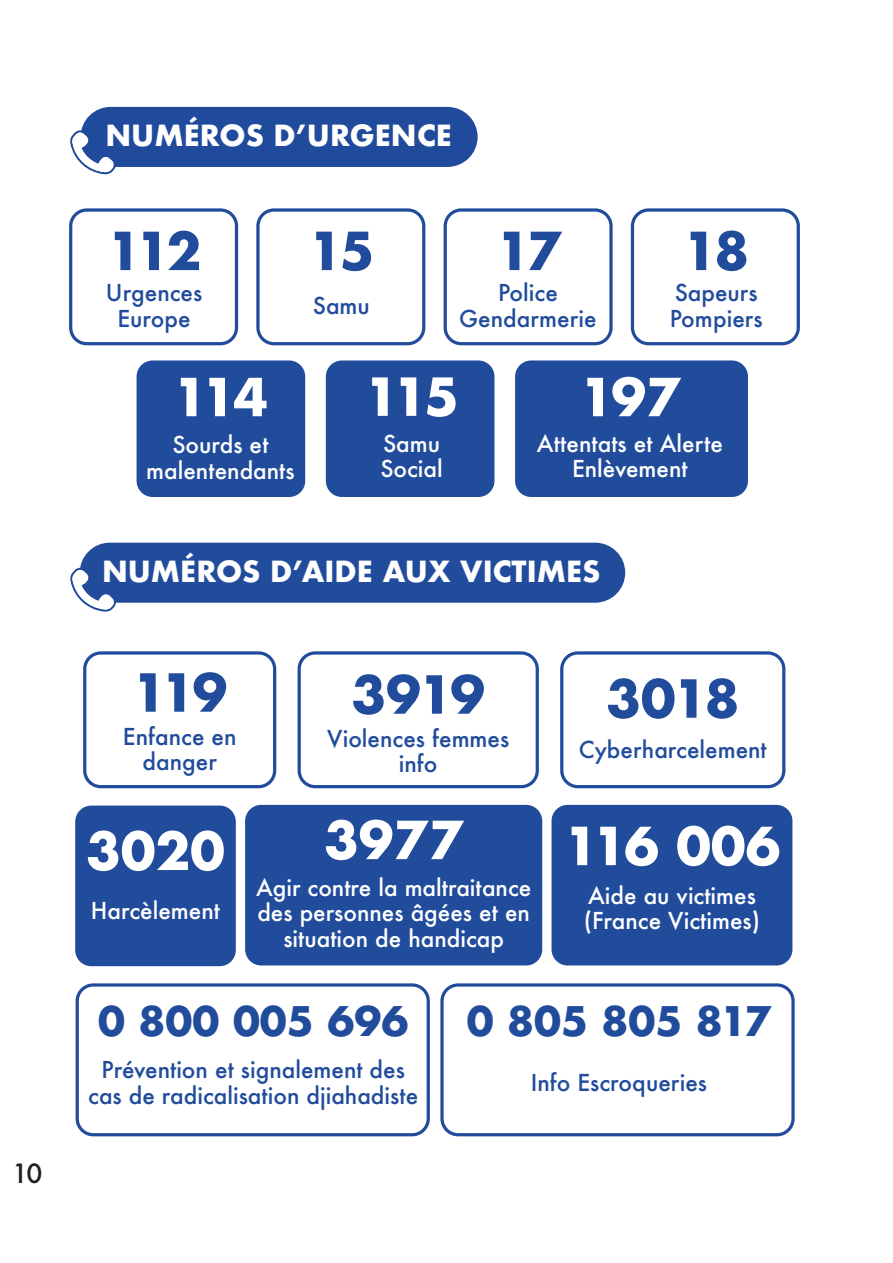
<style>
.page{position:relative;width:893px;height:1263px;background:#fff}
.page>*{position:absolute;margin:0;border:0;box-sizing:border-box;transform-origin:0 0}
.t1{font:700 51px "Futura";letter-spacing:-.01em;color:#fff}
.t2{font:700 51px "Futura";letter-spacing:-.06em;color:#214c9c}
.t3{font:700 39.6px "Futura";color:#214c9c}
.t4{font:700 28.35px "Futura";color:#fff}
.t5{font:500 25.8px "Futura";color:#221f1f}
.t6{font:500 22.65px/25.5px "Futura";color:#214c9c;text-align:center}
.t7{font:500 22.65px/25.5px "Futura";color:#fff;text-align:center}
</style>
<div class="page">
<div style="left:69px;top:208px;width:169px;height:137px;border:3px solid #214c9c;border-radius:16px"></div>
<div style="left:137px;top:360px;width:168px;height:137px;background:#214c9c;border-radius:16px"></div>
<div style="left:326px;top:360px;width:168px;height:137px;background:#214c9c;border-radius:16px"></div>
<div style="left:444px;top:208px;width:169px;height:137px;border:3px solid #214c9c;border-radius:16px"></div>
<div style="left:515px;top:360px;width:233px;height:137px;background:#214c9c;border-radius:16px"></div>
<div style="left:76px;top:983px;width:354px;height:153px;border:3px solid #214c9c;border-radius:16px"></div>
<div style="left:440px;top:983px;width:355px;height:153px;border:3px solid #214c9c;border-radius:16px"></div>
<div style="left:631px;top:208px;width:169px;height:137px;border:3px solid #214c9c;border-radius:16px"></div>
<div style="left:256px;top:208px;width:169px;height:137px;border:3px solid #214c9c;border-radius:16px"></div>
<div style="left:81px;top:107px;width:397px;height:60px;background:#204a9c;border-radius:30px"></div>
<div style="left:80px;top:543px;width:545px;height:60px;background:#214c9c;border-radius:30px"></div>
<div style="left:83px;top:651px;width:193px;height:137px;border:3px solid #214c9c;border-radius:16px"></div>
<div style="left:298px;top:651px;width:241px;height:137px;border:3px solid #214c9c;border-radius:16px"></div>
<div style="left:560px;top:651px;width:225px;height:137px;border:3px solid #214c9c;border-radius:16px"></div>
<div style="left:75px;top:805px;width:161px;height:161px;background:#214c9c;border-radius:16px"></div>
<div style="left:245px;top:805px;width:297px;height:160px;background:#214c9c;border-radius:16px"></div>
<div style="left:551px;top:805px;width:241px;height:160px;background:#214c9c;border-radius:16px"></div>
<svg style="left:70px;top:568px;width:47px;height:44px"></svg>
<svg style="left:70px;top:130px;width:47px;height:44px"></svg>
<hr style="left:892px;top:1195px;width:1px;height:68px;background:#e5e5e5">
<p class="t5" style="left:12px;top:1155px;width:32px">10</p>
<p class="t4" style="left:105px;top:117px;width:348px">NUM…ROS DíURGENCE</p>
<h1 class="t2" style="left:107px;top:217px;width:96px">112</h1>
<p class="t6" style="left:106px;top:280px;width:98px">Urgences<br>Europe</p>
<h1 class="t2" style="left:308px;top:217px;width:68px">15</h1>
<p class="t6" style="left:313px;top:293px;width:59px">Samu</p>
<h1 class="t2" style="left:496px;top:217px;width:67px">17</h1>
<h1 class="t2" style="left:683px;top:217px;width:68px">18</h1>
<p class="t6" style="left:459px;top:280px;width:139px">Police<br>Gendarmerie</p>
<p class="t6" style="left:670px;top:280px;width:94px;text-align:left">Sapeurs<br>Pompiers</p>
<h1 class="t1" style="left:173px;top:363px;width:97px">114</h1>
<h1 class="t1" style="left:364px;top:363px;width:96px">115</h1>
<h1 class="t1" style="left:579px;top:363px;width:102px">197</h1>
<p class="t7" style="left:146px;top:432px;width:150px">Sourds et malentendants</p>
<p class="t7" style="left:380px;top:430px;width:64px;text-align:left">Samu<br>Social</p>
<p class="t7" style="left:537px;top:430px;width:188px">Attentats et Alerte<br>Enlèvement</p>
<p class="t4" style="left:102px;top:552px;width:500px">NUM…ROS DíAIDE AUX VICTIMES</p>
<h1 class="t2" style="left:132px;top:659px;width:97px">119</h1>
<h1 class="t2" style="left:351px;top:661px;width:135px">3919</h1>
<h1 class="t2" style="left:606px;top:665px;width:135px">3018</h1>
<p class="t6" style="left:123px;top:723px;width:115px">Enfance en danger</p>
<h1 class="t1" style="left:86px;top:817px;width:140px">3020</h1>
<p class="t7" style="left:91px;top:898px;width:131px">Harcèlement</p>
<p class="t6" style="left:327px;top:725px;width:184px">Violences femmes info</p>
<h1 class="t1" style="left:324px;top:806px;width:141px">3977</h1>
<p class="t7" style="left:256px;top:874px;width:277px">Agir contre la maltraitance des personnes âgées et en situation de handicap</p>
<p class="t6" style="left:579px;top:736px;width:190px">Cyberharcelement</p>
<h1 class="t1" style="left:564px;top:812px;width:218px">116 006</h1>
<p class="t7" style="left:584px;top:882px;width:178px;text-align:left">Aide au victimes (France Victimes)</p>
<h2 class="t3" style="left:98px;top:995px;width:312px">0 800 005 696</h2>
<h2 class="t3" style="left:467px;top:995px;width:306px">0 805 805 817</h2>
<p class="t6" style="left:88px;top:1057px;width:332px">Prévention et signalement des cas de radicalisation djiahadiste</p>
<p class="t6" style="left:531px;top:1069px;width:178px">Info Escroqueries</p>
</div>
